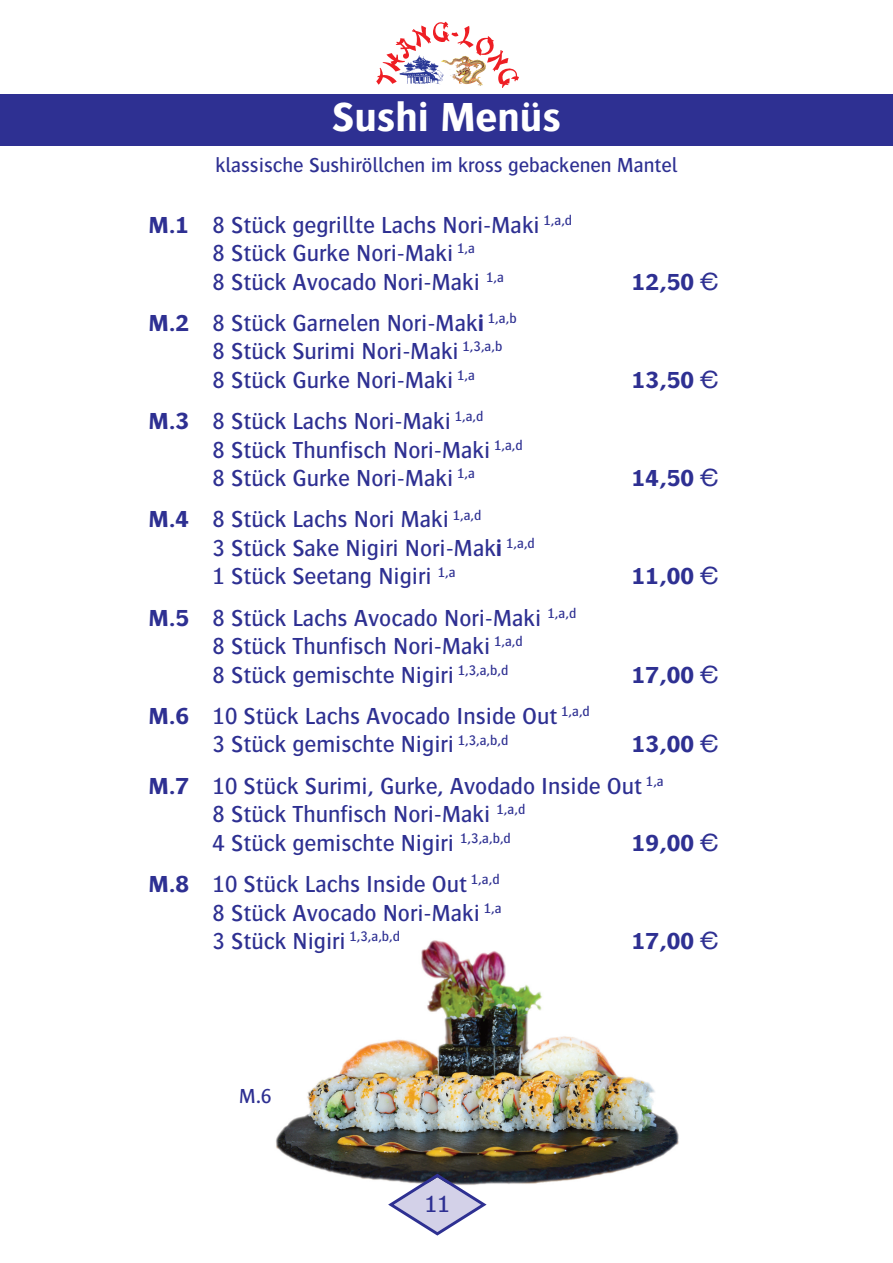
<style>
.page{position:relative;width:893px;height:1263px;background:#fff}
.page>*{position:absolute;margin:0;border:0;box-sizing:border-box;transform-origin:0 0}
.t1{font:700 42px "Bosis";color:#fff}
.t2{font:24px "Bosis";color:#2e3092}
.t3{font:700 24px "Bosis";color:#2e3092}
.t4{font:21px "Bosis";color:#2e3092}
.s1{font-weight:700}
.s2{font-family:"Euro Sans EF One";font-weight:400}
</style>
<div class="page">
<img style="left:276px;top:940px;width:403px;height:244px">
<svg style="left:376px;top:22px;width:143px;height:66px"></svg>
<img style="left:398px;top:55px;width:47px;height:32px">
<img style="left:449px;top:60px;width:34px;height:26px">
<div style="left:0;top:94px;width:893px;height:51px;background:#2e3092"></div>
<svg style="left:388px;top:1174px;width:99px;height:61px"></svg>
<p class="t1" style="left:332px;top:102px;width:230px">Sushi Menüs</p>
<p class="t4" style="left:215px;top:157px;width:464px">klassische Sushiröllchen im kross gebackenen Mantel</p>
<p class="t2" style="left:149px;top:216px;width:425px"><span class="s1">M.1</span> 8 Stück gegrillte Lachs Nori-Maki <sup>1,a,d</sup></p>
<p class="t2" style="left:213px;top:244px;width:264px">8 Stück Gurke Nori-Maki <sup>1,a</sup></p>
<p class="t2" style="left:213px;top:273px;width:293px">8 Stück Avocado Nori-Maki <sup>1,a</sup></p>
<p class="t3" style="left:632px;top:273px;width:89px">12,50 <span class="s2">d</span></p>
<p class="t2" style="left:149px;top:314px;width:369px"><span class="s1">M.2</span> 8 Stück Garnelen Nori-Mak<span class="s1">i</span> <sup>1,a,b</sup></p>
<p class="t2" style="left:213px;top:342px;width:291px">8 Stück Surimi Nori-Maki <sup>1,3,a,b</sup></p>
<p class="t2" style="left:213px;top:371px;width:264px">8 Stück Gurke Nori-Maki <sup>1,a</sup></p>
<p class="t3" style="left:632px;top:371px;width:89px">13,50 <span class="s2">d</span></p>
<p class="t2" style="left:149px;top:412px;width:336px"><span class="s1">M.3</span> 8 Stück Lachs Nori-Maki <sup>1,a,d</sup></p>
<p class="t2" style="left:213px;top:441px;width:312px">8 Stück Thunfisch Nori-Maki <sup>1,a,d</sup></p>
<p class="t2" style="left:213px;top:469px;width:264px">8 Stück Gurke Nori-Maki <sup>1,a</sup></p>
<p class="t3" style="left:632px;top:469px;width:89px">14,50 <span class="s2">d</span></p>
<p class="t2" style="left:149px;top:510px;width:334px"><span class="s1">M.4</span> 8 Stück Lachs Nori Maki <sup>1,a,d</sup></p>
<p class="t2" style="left:213px;top:539px;width:324px">3 Stück Sake Nigiri Nori-Mak<span class="s1">i</span> <sup>1,a,d</sup></p>
<p class="t2" style="left:213px;top:567px;width:244px">1 Stück Seetang Nigiri <sup>1,a</sup></p>
<p class="t3" style="left:632px;top:567px;width:89px">11,00 <span class="s2">d</span></p>
<p class="t2" style="left:149px;top:609px;width:429px"><span class="s1">M.5</span> 8 Stück Lachs Avocado Nori-Maki <sup>1,a,d</sup></p>
<p class="t2" style="left:213px;top:637px;width:312px">8 Stück Thunfisch Nori-Maki <sup>1,a,d</sup></p>
<p class="t2" style="left:213px;top:666px;width:297px">8 Stück gemischte Nigiri <sup>1,3,a,b,d</sup></p>
<p class="t3" style="left:632px;top:666px;width:89px">17,00 <span class="s2">d</span></p>
<p class="t2" style="left:149px;top:707px;width:443px"><span class="s1">M.6</span> 10 Stück Lachs Avocado Inside Out <sup>1,a,d</sup></p>
<p class="t2" style="left:213px;top:735px;width:297px">3 Stück gemischte Nigiri <sup>1,3,a,b,d</sup></p>
<p class="t3" style="left:632px;top:735px;width:89px">13,00 <span class="s2">d</span></p>
<p class="t2" style="left:149px;top:777px;width:516px"><span class="s1">M.7</span> 10 Stück Surimi, Gurke, Avodado Inside Out <sup>1,a</sup></p>
<p class="t2" style="left:213px;top:805px;width:314px">8 Stück Thunfisch Nori-Maki <sup>1,a,d</sup></p>
<p class="t2" style="left:213px;top:834px;width:300px">4 Stück gemischte Nigiri <sup>1,3,a,b,d</sup></p>
<p class="t3" style="left:632px;top:834px;width:89px">19,00 <span class="s2">d</span></p>
<p class="t2" style="left:149px;top:875px;width:352px"><span class="s1">M.8</span> 10 Stück Lachs Inside Out <sup>1,a,d</sup></p>
<p class="t2" style="left:213px;top:903px;width:290px">8 Stück Avocado Nori-Maki <sup>1,a</sup></p>
<p class="t2" style="left:213px;top:932px;width:189px">3 Stück Nigiri <sup>1,3,a,b,d</sup></p>
<p class="t3" style="left:632px;top:932px;width:89px">17,00 <span class="s2">d</span></p>
<p class="t4" style="left:239px;top:1088px;width:34px">M.6</p>
<p class="t2" style="left:425px;top:1195px;width:26px">11</p>
</div>
